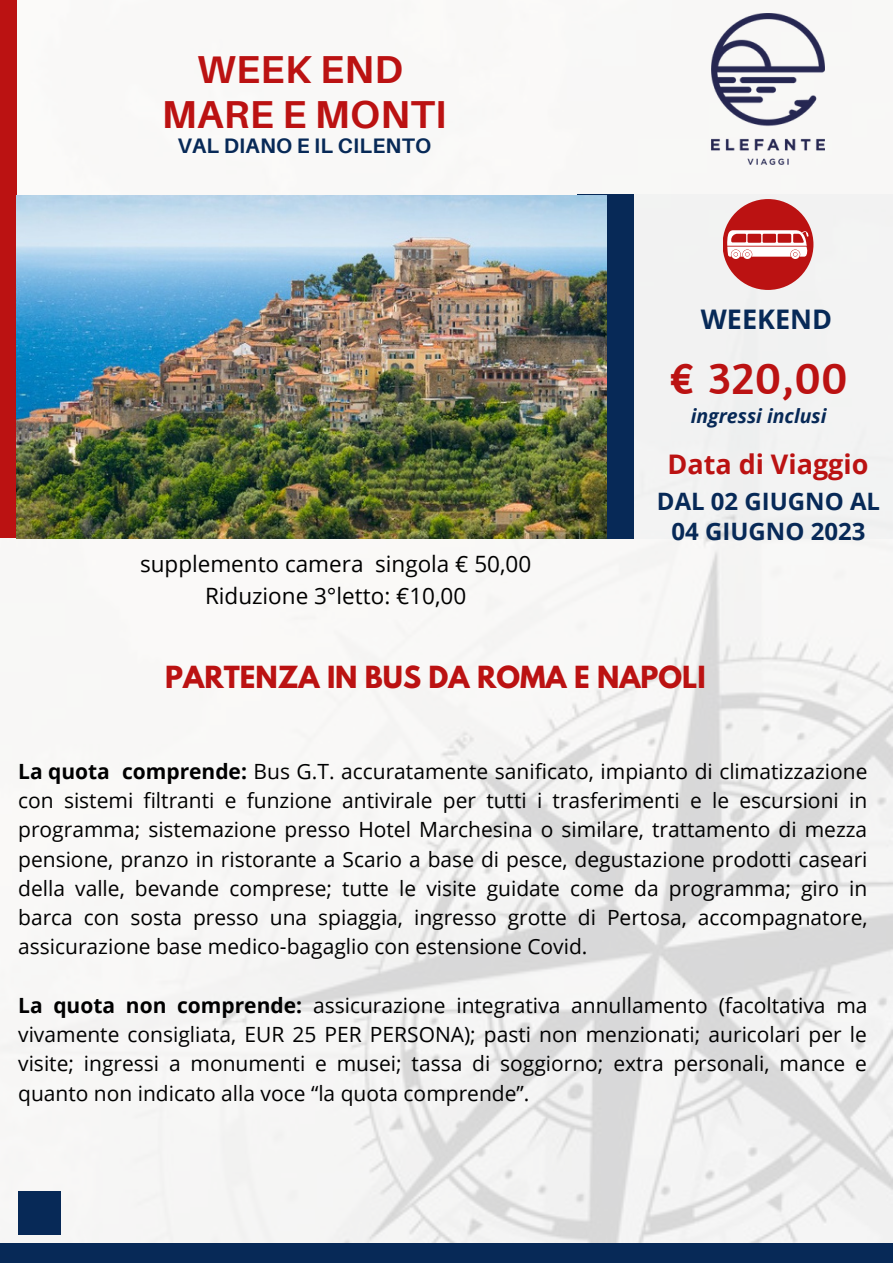
<style>
.page{position:relative;width:893px;height:1264px;background:#fff}
.page>*{position:absolute;margin:0;border:0;box-sizing:border-box;transform-origin:0 0}
.t1{font:47.25px "Amaranth";color:#bb1212}
.t2{font:700 39px/45px "Aileron";letter-spacing:.01em;color:#bb1212;text-align:center}
.t3{font:700 27px "League Spartan";color:#bb1212}
.t4{font:700 27px "Open Sans";color:#bb1212}
.t5{font:700 27px "Open Sans";color:#072957}
.t6{font:700 24px/29.2px "Open Sans";color:#072957;text-align:center}
.t7{font:22.5px/31.5px "Open Sans";color:#000;text-align:center}
.t8{font:21px/29.2px "Open Sans";color:#000;text-align:justify}
.t9{font:700 21px "Aileron";letter-spacing:.01em;color:#072957}
.t10{font:italic 700 19.5px "Open Sans";color:#072957}
.s1{font-weight:700}
</style>
<div class="page">
<img style="left:0;top:13px;width:892px;height:1229px">
<div style="left:605px;top:194px;width:287px;height:344px;background:#f2f2f2"></div>
<div style="left:577px;top:194px;width:57px;height:344px;background:#072957"></div>
<div style="left:722px;top:199px;width:91px;height:91px;background:#bb1212;border-radius:50%"></div>
<div style="left:0;top:0;width:17px;height:538px;background:#bb1212"></div>
<div style="left:18px;top:1190px;width:42px;height:44px;background:#072957"></div>
<div style="left:0;top:1242px;width:892px;height:20px;background:#072957"></div>
<svg style="left:727px;top:230px;width:81px;height:29px"></svg>
<img style="left:17px;top:195px;width:589px;height:343px">
<img style="left:711px;top:14px;width:113px;height:150px">
<h2 class="t2" style="left:162px;top:46px;width:286px">WEEK END<br>MARE E MONTI</h2>
<p class="t9" style="left:177px;top:133px;width:255px">VAL DIANO E IL CILENTO</p>
<p class="t7" style="left:140px;top:548px;width:392px">supplemento camera singola € 50,00<br>Riduzione 3°letto: €10,00</p>
<p class="t5" style="left:700px;top:300px;width:133px">WEEKEND</p>
<h1 class="t1" style="left:669px;top:348px;width:179px">€ 320,00</h1>
<p class="t10" style="left:690px;top:402px;width:137px">ingressi inclusi</p>
<p class="t4" style="left:667px;top:445px;width:202px">Data di Viaggio</p>
<p class="t6" style="left:657px;top:486px;width:225px">DAL 02 GIUGNO AL<br>04 GIUGNO 2023</p>
<p class="t3" style="left:165px;top:663px;width:542px">PARTENZA IN BUS DA ROMA E NAPOLI</p>
<p class="t8" style="left:18px;top:756px;width:851px"><span class="s1">La quota comprende:</span> Bus G.T. accuratamente sanificato, impianto di climatizzazione con sistemi filtranti e funzione antivirale per tutti i trasferimenti e le escursioni in programma; sistemazione presso Hotel Marchesina o similare, trattamento di mezza pensione, pranzo in ristorante a Scario a base di pesce, degustazione prodotti caseari della valle, bevande comprese; tutte le visite guidate come da programma; giro in barca con sosta presso una spiaggia, ingresso grotte di Pertosa, accompagnatore, assicurazione base medico-bagaglio con estensione Covid.</p>
<p class="t8" style="left:18px;top:990px;width:850px"><span class="s1">La quota non comprende:</span> assicurazione integrativa annullamento (facoltativa ma vivamente consigliata, EUR 25 PER PERSONA); pasti non menzionati; auricolari per le visite; ingressi a monumenti e musei; tassa di soggiorno; extra personali, mance e quanto non indicato alla voce “la quota comprende”.</p>
</div>
